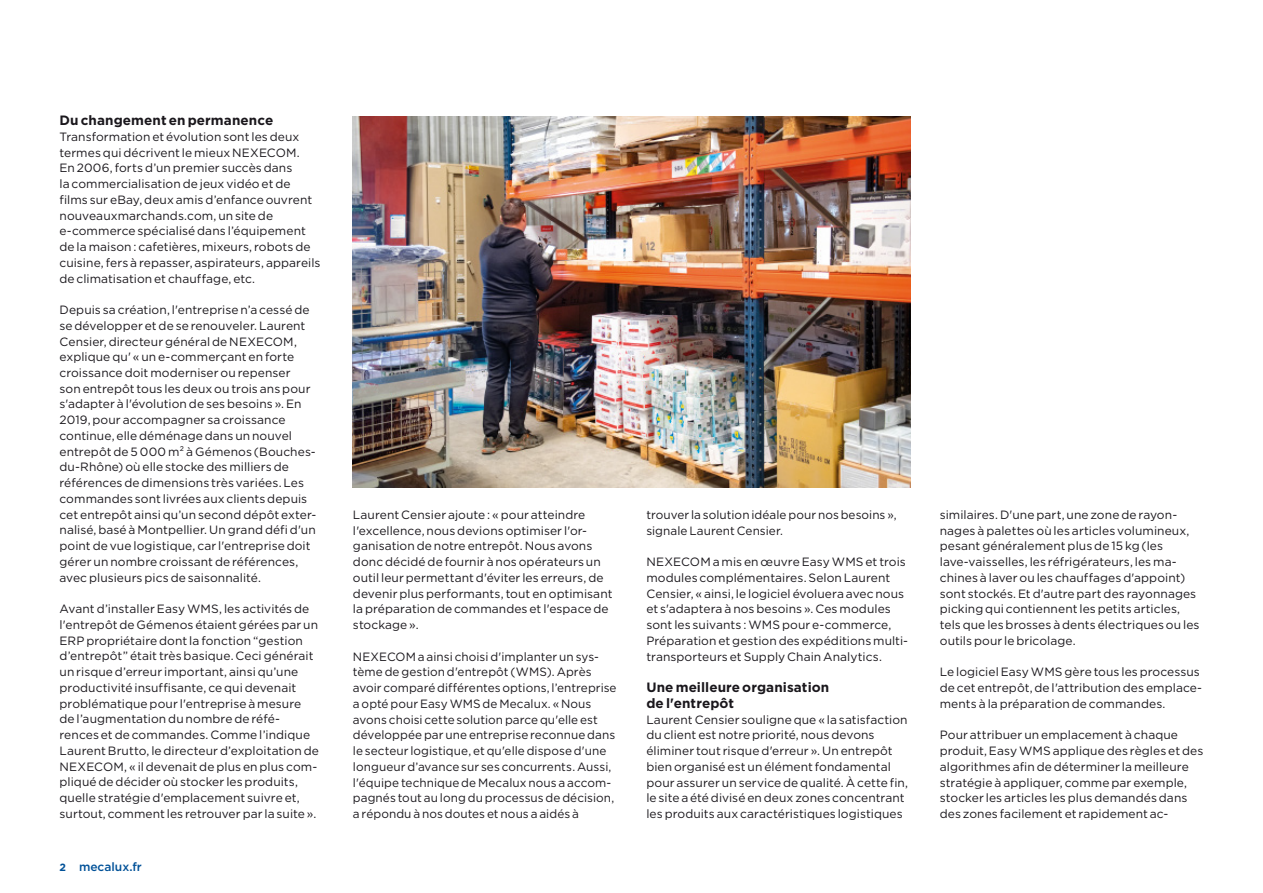
<style>
.page{position:relative;width:1263px;height:893px;background:#fff}
.page>*{position:absolute;margin:0;border:0;box-sizing:border-box;transform-origin:0 0}
.t1{font:700 13.5px/15.8px "Gotham";letter-spacing:.005em;color:#1a171c}
.t2{font:12px/15.8px "Gotham";letter-spacing:.005em;color:#1a171c}
.t3{font:500 12px "Gotham";color:#005198}
.s1{font-weight:700;font-size:10.5px}
</style>
<div class="page">
<img style="left:353px;top:117px;width:557px;height:370px">
<p class="t1" style="left:60px;top:112px;width:215px">Du changement en permanence</p>
<p class="t2" style="left:60px;top:128px;width:262px">Transformation et évolution sont les deux termes qui décrivent le mieux NEXECOM.<br>En 2006, forts d’un premier succès dans<br>la commercialisation de jeux vidéo et de films sur eBay, deux amis d’enfance ouvrent nouveauxmarchands.com, un site de e-commerce spécialisé dans l’équipement de la maison : cafetières, mixeurs, robots de cuisine, fers à repasser, aspirateurs, appareils de climatisation et chauffage, etc.</p>
<p class="t2" style="left:60px;top:302px;width:258px">Depuis sa création, l'entreprise n’a cessé de se développer et de se renouveler. Laurent Censier, directeur général de NEXECOM, explique qu' « un e-commerçant en forte croissance doit moderniser ou repenser<br>son entrepôt tous les deux ou trois ans pour s'adapter à l'évolution de ses besoins ». En 2019, pour accompagner sa croissance continue, elle déménage dans un nouvel entrepôt de 5 000 m² à Gémenos (Bouches&shy;du-Rhône) où elle stocke des milliers de références de dimensions très variées. Les commandes sont livrées aux clients depuis cet entrepôt ainsi qu’un second dépôt exter&shy;nalisé, basé à Montpellier. Un grand défi d'un point de vue logistique, car l'entreprise doit gérer un nombre croissant de références, avec plusieurs pics de saisonnalité.</p>
<p class="t2" style="left:60px;top:601px;width:261px">Avant d’installer Easy WMS, les activités de l'entrepôt de Gémenos étaient gérées par un ERP propriétaire dont la fonction “gestion d’entrepôt” était très basique. Ceci générait un risque d’erreur important, ainsi qu’une productivité insuffisante, ce qui devenait problématique pour l'entreprise à mesure de l’augmentation du nombre de réfé&shy;rences et de commandes. Comme l’indique Laurent Brutto, le directeur d’exploitation de NEXECOM, « il devenait de plus en plus com&shy;pliqué de décider où stocker les produits, quelle stratégie d'emplacement suivre et, surtout, comment les retrouver par la suite ».</p>
<p class="t3" style="left:60px;top:859px;width:84px"><span class="s1">2</span> mecalux.fr</p>
<p class="t2" style="left:353px;top:506px;width:261px">Laurent Censier ajoute : « pour atteindre l'excellence, nous devions optimiser l'or&shy;ganisation de notre entrepôt. Nous avons donc décidé de fournir à nos opérateurs un outil leur permettant d'éviter les erreurs, de devenir plus performants, tout en optimisant la préparation de commandes et l'espace de stockage ».</p>
<p class="t2" style="left:353px;top:648px;width:265px">NEXECOM a ainsi choisi d'implanter un sys&shy;tème de gestion d'entrepôt (WMS). Après avoir comparé différentes options, l’entreprise a opté pour Easy WMS de Mecalux. « Nous avons choisi cette solution parce qu'elle est développée par une entreprise reconnue dans le secteur logistique, et qu'elle dispose d'une longueur d’avance sur ses concurrents. Aussi, l'équipe technique de Mecalux nous a accom&shy;pagnés tout au long du processus de décision, a répondu à nos doutes et nous a aidés à</p>
<p class="t2" style="left:646px;top:506px;width:252px">trouver la solution idéale pour nos besoins », signale Laurent Censier.</p>
<p class="t2" style="left:646px;top:554px;width:263px">NEXECOM a mis en œuvre Easy WMS et trois modules complémentaires. Selon Laurent Censier, « ainsi, le logiciel évoluera avec nous et s'adaptera à nos besoins ». Ces modules sont les suivants : WMS pour e-commerce, Préparation et gestion des expéditions multi&shy;transporteurs et Supply Chain Analytics.</p>
<p class="t1" style="left:646px;top:679px;width:184px">Une meilleure organisation de l'entrepôt</p>
<p class="t2" style="left:646px;top:711px;width:263px">Laurent Censier souligne que « la satisfaction du client est notre priorité, nous devons éliminer tout risque d'erreur ». Un entrepôt bien organisé est un élément fondamental pour assurer un service de qualité. À cette fin, le site a été divisé en deux zones concentrant les produits aux caractéristiques logistiques</p>
<p class="t2" style="left:940px;top:506px;width:261px">similaires. D'une part, une zone de rayon&shy;nages à palettes où les articles volumineux, pesant généralement plus de 15 kg (les lave-vaisselles, les réfrigérateurs, les ma&shy;chines à laver ou les chauffages d'appoint) sont stockés. Et d'autre part des rayonnages picking qui contiennent les petits articles, tels que les brosses à dents électriques ou les outils pour le bricolage.</p>
<p class="t2" style="left:940px;top:664px;width:264px">Le logiciel Easy WMS gère tous les processus de cet entrepôt, de l'attribution des emplace&shy;ments à la préparation de commandes.</p>
<p class="t2" style="left:940px;top:727px;width:265px">Pour attribuer un emplacement à chaque produit, Easy WMS applique des règles et des algorithmes afin de déterminer la meilleure stratégie à appliquer, comme par exemple, stocker les articles les plus demandés dans des zones facilement et rapidement ac-</p>
</div>
